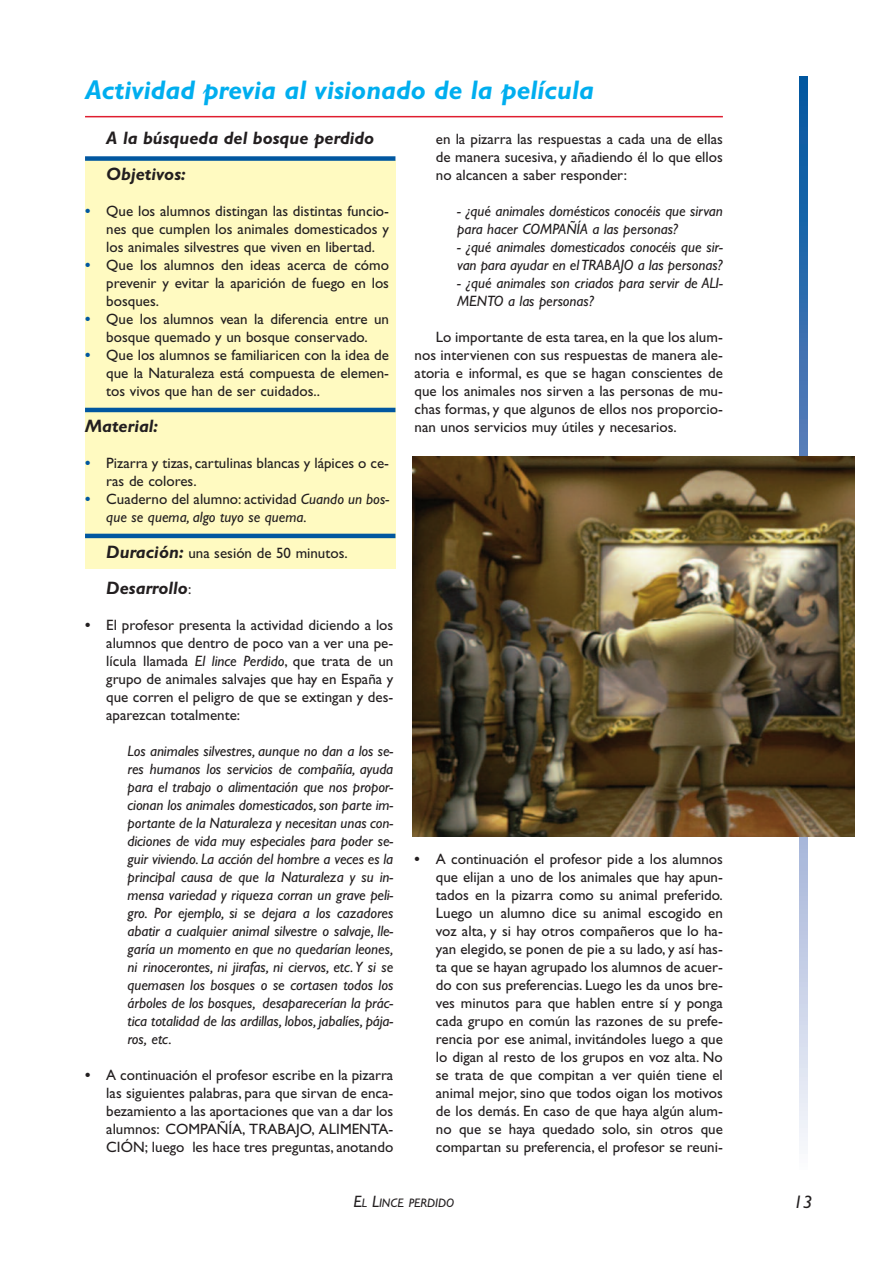
<style>
.page{position:relative;width:893px;height:1263px;background:#fff}
.page>*{position:absolute;margin:0;border:0;box-sizing:border-box;transform-origin:0 0}
.t1{font:italic 700 27px "Gill Sans";color:#00aeef}
.t2{font:italic 700 18px/36px "Gill Sans";color:#231f20}
.t3{font:italic 18px "Gill Sans";color:#231f20}
.t4{font:15px/18px "Gill Sans";color:#231f20;text-align:justify}
.t5{font:italic 15px/18px "Gill Sans";letter-spacing:-.005em;color:#231f20}
.t6{font:italic 12.3px "Gill Sans";color:#231f20}
.s1{font-weight:700;color:#0157a0}
.s2{font-weight:700;font-style:normal;color:#0157a0}
.s3{font-style:normal}
.s4{font-weight:700;font-style:italic;font-size:18px}
.s5{font-weight:400;font-style:normal;font-size:15px}
.s6{font-weight:700}
.s7{font-style:italic}
.s8{font-size:16.5px}
</style>
<div class="page">
<div style="left:85px;top:160px;width:310px;height:408px;background:#fffac1"></div>
<div style="left:85px;top:156px;width:310px;height:5px;background:#0157a0"></div>
<hr style="left:85px;top:408px;width:310px;height:4px;background:#0157a0">
<hr style="left:85px;top:534px;width:310px;height:4px;background:#0157a0">
<svg style="left:799px;top:77px;width:8px;height:1069px;background:#7299c7"></svg>
<hr style="left:85px;top:116px;width:638px;height:1px;background:#df1e30">
<img style="left:412px;top:456px;width:442px;height:380px">
<h1 class="t1" style="left:85px;top:79px;width:511px">Actividad previa al visionado de la película</h1>
<p class="t2" style="left:106px;top:122px;width:270px">A la búsqueda del bosque perdido<br>Objetivos:</p>
<p class="t4" style="left:106px;top:203px;width:284px;text-indent:-21px"><span class="s1">•</span> Que los alumnos distingan las distintas funcio&shy;nes que cumplen los animales domesticados y los animales silvestres que viven en libertad.</p>
<p class="t4" style="left:106px;top:257px;width:284px;text-indent:-21px"><span class="s1">•</span> Que los alumnos den ideas acerca de cómo prevenir y evitar la aparición de fuego en los bosques.</p>
<p class="t4" style="left:85px;top:311px;width:306px;text-align:center"><span class="s1">•</span> Que los alumnos vean la diferencia entre un bosque quemado y un bosque conservado.</p>
<p class="t4" style="left:106px;top:347px;width:284px;text-indent:-21px"><span class="s1">•</span> Que los alumnos se familiaricen con la idea de que la Naturaleza está compuesta de elemen&shy;tos vivos que han de ser cuidados..</p>
<p class="t2" style="left:85px;top:410px;width:75px">Material:</p>
<p class="t4" style="left:106px;top:455px;width:284px;text-indent:-21px"><span class="s1">•</span> Pizarra y tizas, cartulinas blancas y lápices o ce&shy;ras de colores.</p>
<p class="t5" style="left:106px;top:491px;width:284px;text-indent:-21px"><span class="s2">•</span> <span class="s3">Cuaderno del alumno: actividad</span> Cuando un bos&shy;que se quema, algo tuyo se quema.</p>
<p class="t4" style="left:106px;top:545px;width:243px"><span class="s4">Duración:</span> una sesión de 50 minutos.</p>
<p class="t2" style="left:106px;top:572px;width:87px">Desarrollo<span class="s5">:</span></p>
<p class="t4" style="left:106px;top:617px;width:289px;text-indent:-21px"><span class="s6">•</span> El profesor presenta la actividad diciendo a los alumnos que dentro de poco van a ver una pe&shy;lícula llamada <span class="s7">El lince Perdido</span>, que trata de un grupo de animales salvajes que hay en España y que corren el peligro de que se extingan y des&shy;aparezcan totalmente:</p>
<p class="t5" style="left:128px;top:743px;width:267px;text-align:justify">Los animales silvestres, aunque no dan a los se&shy;res humanos los servicios de compañía, ayuda para el trabajo o alimentación que nos propor&shy;cionan los animales domesticados, son parte im&shy;portante de la Naturaleza y necesitan unas con&shy;diciones de vida muy especiales para poder se&shy;guir viviendo. La acción del hombre a veces es la principal causa de que la Naturaleza y su in&shy;mensa variedad y riqueza corran un grave peli&shy;gro. Por ejemplo, si se dejara a los cazadores abatir a cualquier animal silvestre o salvaje, lle&shy;garía un momento en que no quedarían leones, ni rinocerontes, ni jirafas, ni ciervos, etc.Y si se quemasen los bosques o se cortasen todos los árboles de los bosques, desaparecerían la prác&shy;tica totalidad de las ardillas, lobos, jabalíes, pája&shy;ros, etc.</p>
<p class="t4" style="left:106px;top:1067px;width:289px;text-indent:-21px"><span class="s6">•</span> A continuación el profesor escribe en la pizarra las siguientes palabras, para que sirvan de enca&shy;bezamiento a las aportaciones que van a dar los alumnos: COMPAÑÍA, TRABAJO, ALIMENTA-CIÓN; luego les hace tres preguntas, anotando</p>
<p class="t4" style="left:436px;top:131px;width:289px">en la pizarra las respuestas a cada una de ellas de manera sucesiva, y añadiendo él lo que ellos no alcancen a saber responder:</p>
<p class="t5" style="left:457px;top:203px;width:267px">- ¿qué animales domésticos conocéis que sirvan para hacer COMPAÑÍA a las personas?</p>
<p class="t5" style="left:457px;top:239px;width:267px">- ¿qué animales domesticados conocéis que sir&shy;van para ayudar en elTRABAJO a las personas?</p>
<p class="t5" style="left:457px;top:275px;width:267px">- ¿qué animales son criados para servir de ALI-<br>MENTO a las personas?</p>
<p class="t4" style="left:415px;top:329px;width:310px;text-indent:21px">Lo importante de esta tarea, en la que los alum&shy;nos intervienen con sus respuestas de manera ale&shy;atoria e informal, es que se hagan conscientes de que los animales nos sirven a las personas de mu&shy;chas formas, y que algunos de ellos nos proporcio&shy;nan unos servicios muy útiles y necesarios.</p>
<p class="t4" style="left:436px;top:851px;width:289px;text-indent:-21px"><span class="s6">•</span> A continuación el profesor pide a los alumnos que elijan a uno de los animales que hay apun&shy;tados en la pizarra como su animal preferido.<br>Luego un alumno dice su animal escogido en voz alta, y si hay otros compañeros que lo ha&shy;yan elegido, se ponen de pie a su lado, y así has&shy;ta que se hayan agrupado los alumnos de acuer&shy;do con sus preferencias. Luego les da unos bre&shy;ves minutos para que hablen entre sí y ponga cada grupo en común las razones de su prefe&shy;rencia por ese animal, invitándoles luego a que lo digan al resto de los grupos en voz alta. No se trata de que compitan a ver quién tiene el animal mejor, sino que todos oigan los motivos de los demás. En caso de que haya algún alum&shy;no que se haya quedado solo, sin otros que compartan su preferencia, el profesor se reuni-</p>
<p class="t6" style="left:353px;top:1198px;width:102px"><span class="s8">E</span>L <span class="s8">L</span>INCE PERDIDO</p>
<p class="t3" style="left:794px;top:1194px;width:20px">13</p>
</div>
